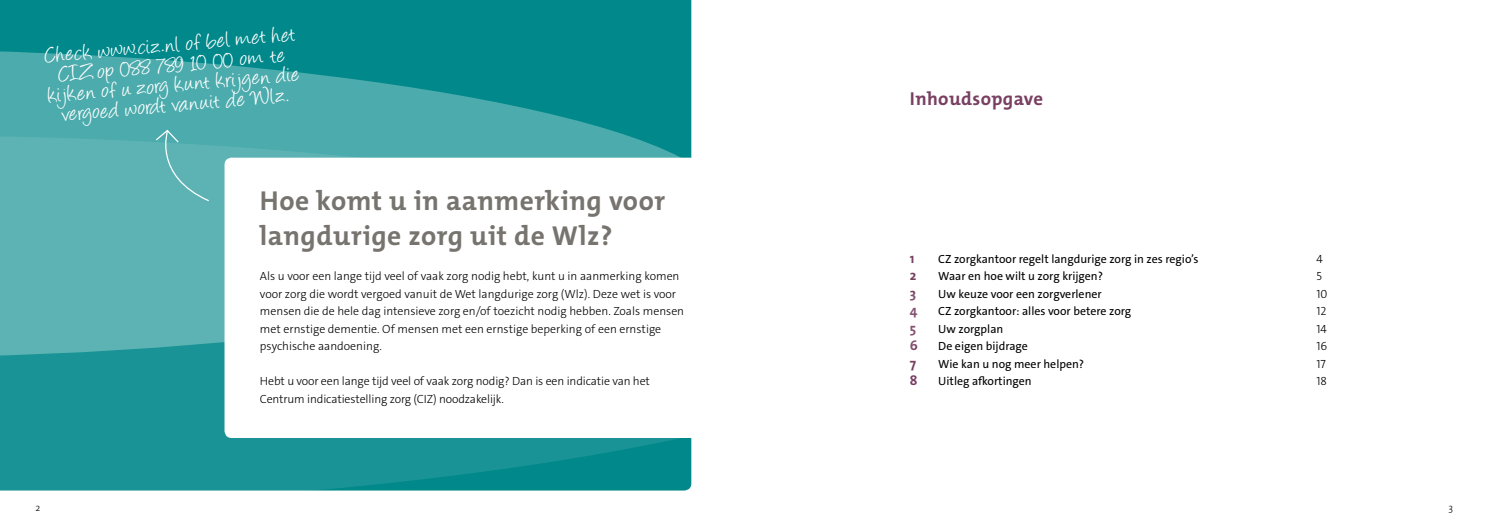
<style>
.page{position:relative;width:1489px;height:525px;background:#fff}
.page>*{position:absolute;margin:0;border:0;box-sizing:border-box;transform-origin:0 0}
.t1{font:700 27.5px/35px "The Mix Os F";letter-spacing:.02em;color:#77746f}
.t2{font:25px/20px "Angelina";color:#fff;text-align:center}
.t3{font:700 18.75px "The Mix Os F";letter-spacing:.02em;color:#783f61}
.t4{font:700 13.75px "The Mix Os F";color:#783f61}
.t5{font:300 11.88px/17.5px "The Sans C4 s";color:#000}
.t6{font:11.88px "The Sans C4 s";color:#000}
.t7{font:300 10px "The Mix Os F";color:#000}
</style>
<div class="page">
<div style="left:0;top:0;width:691px;height:50px;background:#00888a"></div>
<svg style="left:0;top:50px;width:692px;height:86px;background:#2c9c9d"></svg>
<svg style="left:0;top:136px;width:692px;height:355px;background:#37a1a2"></svg>
<svg style="left:224px;top:158px;width:468px;height:280px"></svg>
<svg style="left:153px;top:128px;width:57px;height:74px;background:#5fb4b5"></svg>
<h2 class="t2" style="left:44px;top:48px;width:253px;rotate:-5deg">Check www.ciz.nl of bel met het<br>CIZ op 088 789 10 00 om te kijken of u zorg kunt krijgen die vergoed wordt vanuit de Wlz.</h2>
<h1 class="t1" style="left:260px;top:183px;width:406px">Hoe komt u in aanmerking voor langdurige zorg uit de Wlz?</h1>
<p class="t5" style="left:260px;top:267px;width:425px">Als u voor een lange tijd veel of vaak zorg nodig hebt, kunt u in aanmerking komen voor zorg die wordt vergoed vanuit de Wet langdurige zorg (Wlz). Deze wet is voor mensen die de hele dag intensieve zorg en/of toezicht nodig hebben. Zoals mensen met ernstige dementie. Of mensen met een ernstige beperking of een ernstige psychische aandoening.</p>
<p class="t5" style="left:260px;top:372px;width:391px">Hebt u voor een lange tijd veel of vaak zorg nodig? Dan is een indicatie van het<br>Centrum indicatiestelling zorg (CIZ) noodzakelijk.</p>
<h3 class="t3" style="left:909px;top:87px;width:135px">Inhoudsopgave</h3>
<p class="t4" style="left:909px;top:249px;width:6px">1</p>
<p class="t6" style="left:938px;top:251px;width:261px">CZ zorgkantoor regelt langdurige zorg in zes regio’s</p>
<p class="t5" style="left:1316px;top:250px;width:8px">4</p>
<p class="t4" style="left:909px;top:267px;width:8px">2</p>
<p class="t6" style="left:938px;top:268px;width:166px">Waar en hoe wilt u zorg krijgen?</p>
<p class="t5" style="left:1316px;top:267px;width:7px">5</p>
<p class="t4" style="left:909px;top:284px;width:8px">3</p>
<p class="t6" style="left:938px;top:286px;width:165px">Uw keuze voor een zorgverlener</p>
<p class="t5" style="left:1316px;top:285px;width:13px">10</p>
<p class="t4" style="left:909px;top:302px;width:9px">4</p>
<p class="t6" style="left:938px;top:303px;width:194px">CZ zorgkantoor: alles voor betere zorg</p>
<p class="t5" style="left:1316px;top:302px;width:12px">12</p>
<p class="t4" style="left:909px;top:319px;width:8px">5</p>
<p class="t6" style="left:938px;top:321px;width:67px">Uw zorgplan</p>
<p class="t5" style="left:1316px;top:320px;width:12px">14</p>
<p class="t4" style="left:909px;top:337px;width:9px">6</p>
<p class="t6" style="left:938px;top:338px;width:91px">De eigen bijdrage</p>
<p class="t5" style="left:1316px;top:337px;width:12px">16</p>
<p class="t4" style="left:909px;top:354px;width:8px">7</p>
<p class="t6" style="left:938px;top:356px;width:147px">Wie kan u nog meer helpen?</p>
<p class="t5" style="left:1316px;top:355px;width:11px">17</p>
<p class="t4" style="left:909px;top:372px;width:9px">8</p>
<p class="t6" style="left:938px;top:373px;width:95px">Uitleg afkortingen</p>
<p class="t5" style="left:1316px;top:372px;width:12px">18</p>
<p class="t7" style="left:35px;top:501px;width:6px">2</p>
<p class="t7" style="left:1448px;top:501px;width:6px">3</p>
</div>
